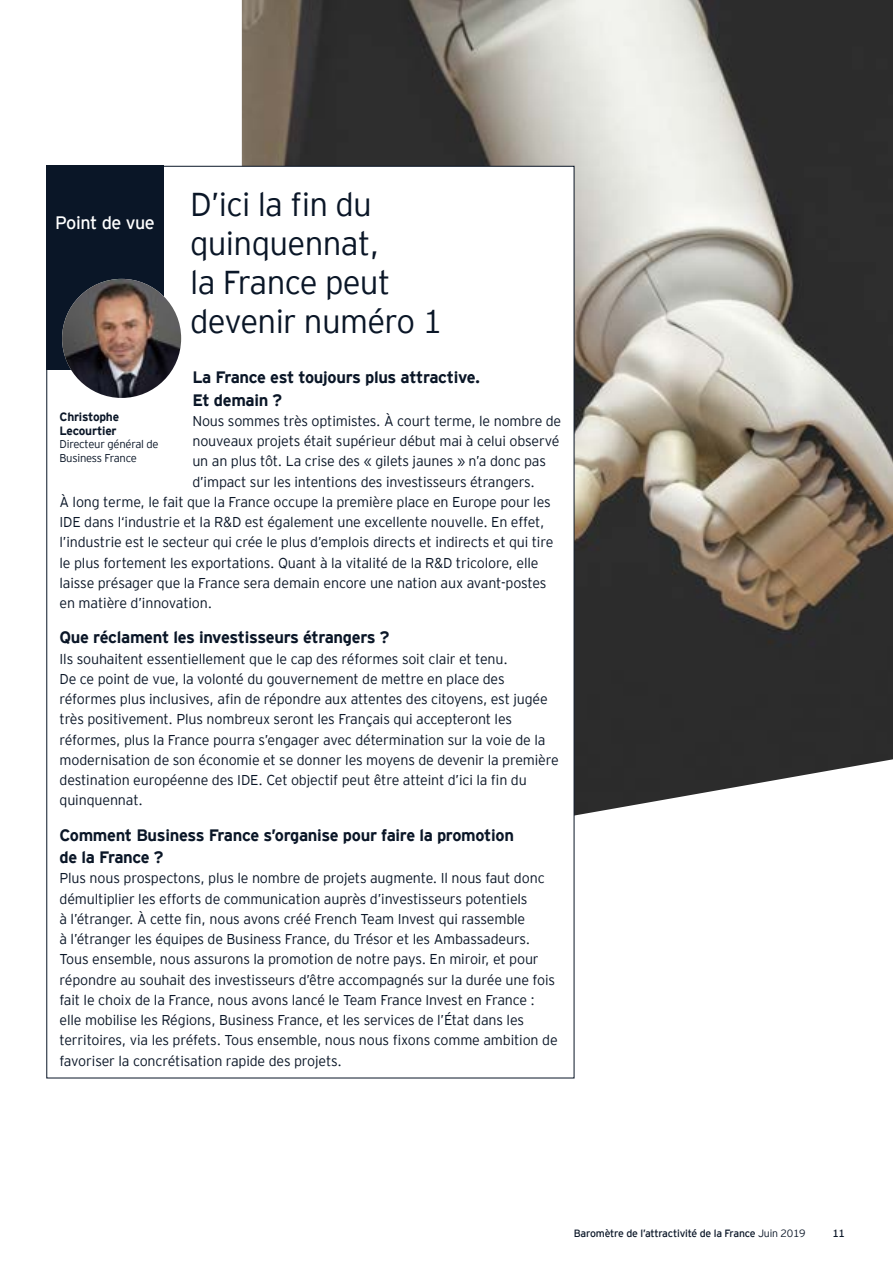
<style>
.page{position:relative;width:893px;height:1263px;background:#fff}
.page>*{position:absolute;margin:0;border:0;box-sizing:border-box;transform-origin:0 0}
.t1{font:300 33px/39px "EY Interstate";letter-spacing:-.02em;color:#0a1627}
.t2{font:18px "EY Interstate";letter-spacing:-.02em;color:#fff}
.t3{font:700 16.5px/22.5px "EY Interstate";letter-spacing:-.02em;color:#0a1627}
.t4{font:300 14.25px/20.2px "EY Interstate";letter-spacing:-.01em;color:#0a1627}
.t5{font:700 12px/13.5px "EY Interstate";letter-spacing:-.02em;color:#0a1627}
.t6{font:300 11.25px/13.5px "EY Interstate";letter-spacing:-.02em;color:#0a1627}
.t7{font:10.5px "EY Interstate";letter-spacing:-.02em;color:#0a1627}
.s1{font-weight:300}
</style>
<div class="page">
<img style="left:242px;top:0;width:651px;height:859px">
<div style="left:46px;top:166px;width:528px;height:912px;background:#fff"></div>
<div style="left:46px;top:166px;width:118px;height:204px;background:#0a1627"></div>
<img style="left:62px;top:279px;width:119px;height:119px;border-radius:60px">
<h1 class="t1" style="left:190px;top:183px;width:254px">D’ici la fin du quinquennat,<br>la France peut devenir numéro 1</h1>
<p class="t3" style="left:192px;top:365px;width:289px">La France est toujours plus attractive.<br>Et demain ?</p>
<p class="t4" style="left:192px;top:410px;width:370px">Nous sommes très optimistes. À court terme, le nombre de</p>
<p class="t4" style="left:192px;top:430px;width:369px">nouveaux projets était supérieur début mai à celui observé</p>
<p class="t4" style="left:192px;top:450px;width:355px">un an plus tôt. La crise des « gilets jaunes » n’a donc pas</p>
<p class="t4" style="left:192px;top:470px;width:344px">d’impact sur les intentions des investisseurs étrangers.</p>
<p class="t4" style="left:60px;top:491px;width:493px">À long terme, le fait que la France occupe la première place en Europe pour les</p>
<p class="t4" style="left:60px;top:511px;width:487px">IDE dans l‘industrie et la R&amp;D est également une excellente nouvelle. En effet,</p>
<p class="t4" style="left:60px;top:531px;width:495px">l’industrie est le secteur qui crée le plus d’emplois directs et indirects et qui tire</p>
<p class="t4" style="left:60px;top:551px;width:481px">le plus fortement les exportations. Quant à la vitalité de la R&amp;D tricolore, elle</p>
<p class="t4" style="left:60px;top:572px;width:489px">laisse présager que la France sera demain encore une nation aux avant-postes</p>
<p class="t4" style="left:60px;top:592px;width:154px">en matière d’innovation.</p>
<p class="t3" style="left:60px;top:625px;width:331px">Que réclament les investisseurs étrangers ?</p>
<p class="t4" style="left:60px;top:647px;width:501px">Ils souhaitent essentiellement que le cap des réformes soit clair et tenu.<br>De ce point de vue, la volonté du gouvernement de mettre en place des réformes plus inclusives, afin de répondre aux attentes des citoyens, est jugée très positivement. Plus nombreux seront les Français qui accepteront les réformes, plus la France pourra s’engager avec détermination sur la voie de la modernisation de son économie et se donner les moyens de devenir la première destination européenne des IDE. Cet objectif peut être atteint d’ici la fin du quinquennat.</p>
<p class="t3" style="left:60px;top:822px;width:456px">Comment Business France s’organise pour faire la promotion de la France ?</p>
<p class="t4" style="left:60px;top:867px;width:500px">Plus nous prospectons, plus le nombre de projets augmente. Il nous faut donc démultiplier les efforts de communication auprès d’investisseurs potentiels<br>à l’étranger. À cette fin, nous avons créé French Team Invest qui rassemble<br>à l’étranger les équipes de Business France, du Trésor et les Ambassadeurs.<br>Tous ensemble, nous assurons la promotion de notre pays. En miroir, et pour répondre au souhait des investisseurs d’être accompagnés sur la durée une fois fait le choix de la France, nous avons lancé le Team France Invest en France : elle mobilise les Régions, Business France, et les services de l’État dans les territoires, via les préfets. Tous ensemble, nous nous fixons comme ambition de favoriser la concrétisation rapide des projets.</p>
<p class="t2" style="left:55px;top:210px;width:101px">Point de vue</p>
<p class="t5" style="left:60px;top:409px;width:61px">Christophe<br>Lecourtier</p>
<p class="t6" style="left:60px;top:437px;width:101px">Directeur général de<br>Business France</p>
<p class="t7" style="left:574px;top:1226px;width:233px">Baromètre de l’attractivité de la France <span class="s1">Juin 2019</span></p>
<p class="t7" style="left:832px;top:1225px;width:14px">11</p>
</div>
